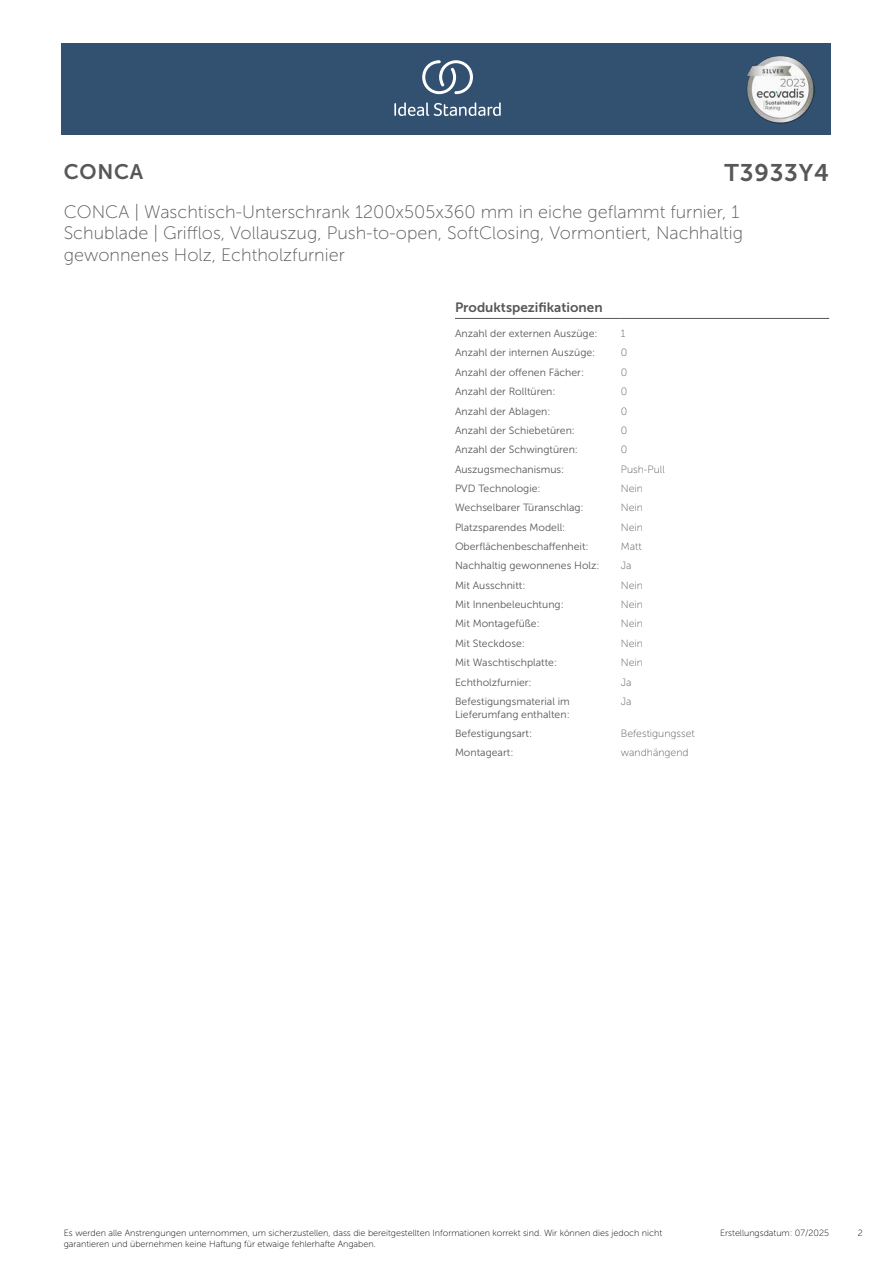
<style>
.page{position:relative;width:893px;height:1263px;background:#fff}
.page>*{position:absolute;margin:0;border:0;box-sizing:border-box;transform-origin:0 0}
.t1{font:24px "Museo Sans 700";letter-spacing:.035em;color:#575756}
.t2{font:21px "Museo Sans 700";letter-spacing:.035em;color:#575756}
.t3{font:18px/21.6px "Museo Sans 100";color:#575756}
.head_9pt{font:13.5px "Museo Sans 700";color:#575756}
.head_general{font:10.5px/12.6px "Museo Sans 300";color:#575756}
.value_general{font:10.5px "Museo Sans 100";color:#575756}
.t4{font:9px/10.8px "Museo Sans 100";color:#000}
</style>
<div class="page">
<div style="left:62px;top:43px;width:769px;height:91px;background:#325070"></div>
<hr style="left:455px;top:318px;width:166px;height:1px;background:#575756">
<hr style="left:621px;top:318px;width:208px;height:1px;background:#575756">
<svg style="left:394px;top:102px;width:107px;height:14px"></svg>
<svg style="left:422px;top:60px;width:51px;height:34px"></svg>
<img style="left:746px;top:56px;width:68px;height:67px">
<h2 class="t2" style="left:64px;top:160px;width:81px">CONCA</h2>
<h1 class="t1" style="left:724px;top:160px;width:106px">T3933Y4</h1>
<h3 class="t3" style="left:64px;top:201px;width:681px">CONCA | Waschtisch-Unterschrank 1200x505x360 mm in eiche geflammt furnier, 1<br>Schublade | Grifflos, Vollauszug, Push-to-open, SoftClosing, Vormontiert, Nachhaltig gewonnenes Holz, Echtholzfurnier</h3>
<h2 class="head_9pt" style="left:455px;top:300px;width:149px">Produktspezifikationen</h2>
<h3 class="head_general" style="left:455px;top:327px;width:144px">Anzahl der externen Auszüge:</h3>
<p class="value_general" style="left:621px;top:328px;width:6px">1</p>
<h3 class="head_general" style="left:455px;top:347px;width:142px">Anzahl der internen Auszüge:</h3>
<p class="value_general" style="left:621px;top:347px;width:8px">0</p>
<h3 class="head_general" style="left:455px;top:366px;width:131px">Anzahl der offenen Fächer:</h3>
<p class="value_general" style="left:621px;top:367px;width:8px">0</p>
<h3 class="head_general" style="left:455px;top:385px;width:102px">Anzahl der Rolltüren:</h3>
<p class="value_general" style="left:621px;top:386px;width:8px">0</p>
<h3 class="head_general" style="left:455px;top:405px;width:97px">Anzahl der Ablagen:</h3>
<p class="value_general" style="left:621px;top:405px;width:8px">0</p>
<h3 class="head_general" style="left:455px;top:424px;width:122px">Anzahl der Schiebetüren:</h3>
<p class="value_general" style="left:621px;top:425px;width:8px">0</p>
<h3 class="head_general" style="left:455px;top:443px;width:124px">Anzahl der Schwingtüren:</h3>
<p class="value_general" style="left:621px;top:444px;width:8px">0</p>
<h3 class="head_general" style="left:455px;top:463px;width:111px">Auszugsmechanismus:</h3>
<p class="value_general" style="left:621px;top:463px;width:45px">Push-Pull</p>
<h3 class="head_general" style="left:455px;top:482px;width:87px">PVD Technologie:</h3>
<p class="value_general" style="left:621px;top:483px;width:24px">Nein</p>
<h3 class="head_general" style="left:455px;top:501px;width:130px">Wechselbarer Türanschlag:</h3>
<p class="value_general" style="left:621px;top:502px;width:24px">Nein</p>
<h3 class="head_general" style="left:455px;top:521px;width:112px">Platzsparendes Modell:</h3>
<p class="value_general" style="left:621px;top:521px;width:24px">Nein</p>
<h3 class="head_general" style="left:455px;top:540px;width:135px">Oberflächenbeschaffenheit:</h3>
<p class="value_general" style="left:621px;top:541px;width:22px">Matt</p>
<h3 class="head_general" style="left:455px;top:560px;width:146px">Nachhaltig gewonnenes Holz:</h3>
<p class="value_general" style="left:621px;top:560px;width:12px">Ja</p>
<h3 class="head_general" style="left:455px;top:579px;width:72px">Mit Ausschnitt:</h3>
<p class="value_general" style="left:621px;top:580px;width:24px">Nein</p>
<h3 class="head_general" style="left:455px;top:598px;width:110px">Mit Innenbeleuchtung:</h3>
<p class="value_general" style="left:621px;top:599px;width:24px">Nein</p>
<h3 class="head_general" style="left:455px;top:618px;width:86px">Mit Montagefüße:</h3>
<p class="value_general" style="left:621px;top:618px;width:24px">Nein</p>
<h3 class="head_general" style="left:455px;top:637px;width:71px">Mit Steckdose:</h3>
<p class="value_general" style="left:621px;top:638px;width:24px">Nein</p>
<h3 class="head_general" style="left:455px;top:656px;width:104px">Mit Waschtischplatte:</h3>
<p class="value_general" style="left:621px;top:657px;width:24px">Nein</p>
<h3 class="head_general" style="left:455px;top:676px;width:78px">Echtholzfurnier:</h3>
<p class="value_general" style="left:621px;top:676px;width:12px">Ja</p>
<h3 class="head_general" style="left:455px;top:695px;width:116px">Befestigungsmaterial im<br>Lieferumfang enthalten:</h3>
<p class="value_general" style="left:621px;top:696px;width:12px">Ja</p>
<h3 class="head_general" style="left:455px;top:727px;width:79px">Befestigungsart:</h3>
<p class="value_general" style="left:621px;top:728px;width:75px">Befestigungsset</p>
<h3 class="head_general" style="left:455px;top:746px;width:60px">Montageart:</h3>
<p class="value_general" style="left:621px;top:747px;width:69px">wandhängend</p>
<p class="t4" style="left:64px;top:1227px;width:600px">Es werden alle Anstrengungen unternommen, um sicherzustellen, dass die bereitgestellten Informationen korrekt sind. Wir können dies jedoch nicht garantieren und übernehmen keine Haftung für etwaige fehlerhafte Angaben.</p>
<p class="t4" style="left:720px;top:1227px;width:111px">Erstellungsdatum: 07/2025</p>
<p class="t4" style="left:858px;top:1227px;width:7px">2</p>
</div>
